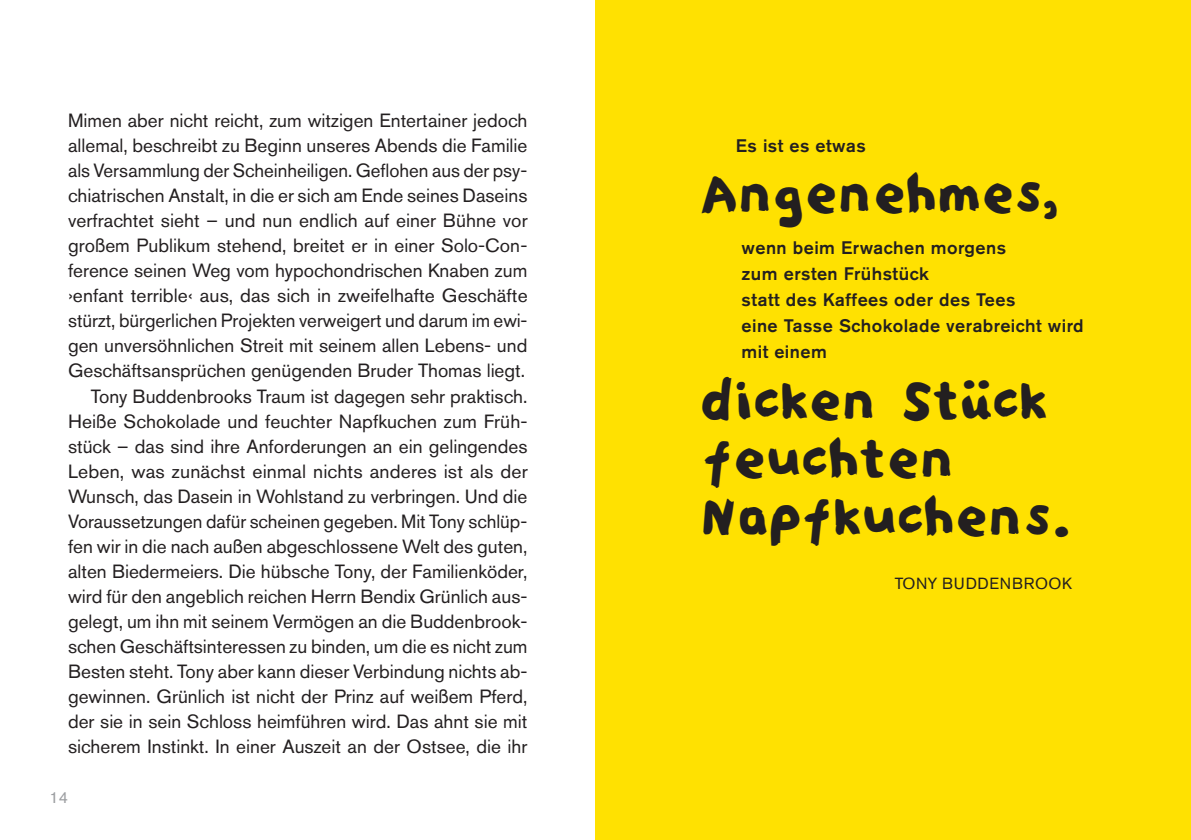
<style>
.page{position:relative;width:1191px;height:840px;background:#fff}
.page>*{position:absolute;margin:0;border:0;box-sizing:border-box;transform-origin:0 0}
.t1{font:46px/58px "DN Tscript 2";letter-spacing:.005em;color:#231f20}
.t2{font:19px/25px "Akzidenz Grotesk Pro";color:#231f20;text-align:right}
.t3{font:500 18px/26px "Akzidenz Grotesk Pro";letter-spacing:.025em;color:#231f20}
.t4{font:16px "Akzidenz Grotesk Pro";letter-spacing:.03em;color:#231f20}
.t5{font:16px "Akzidenz Grotesk Pro";color:#9d9fa2}
</style>
<div class="page">
<div style="left:595px;top:0;width:596px;height:839px;background:#ffe101"></div>
<p class="t2" style="left:68px;top:108px;width:461px">Mimen aber nicht reicht, zum witzigen Entertainer jedoch allemal, beschreibt zu Beginn unseres Abends die Familie als Versammlung der Scheinheiligen. Geflohen aus der psy&shy;chiatrischen Anstalt, in die er sich am Ende seines Daseins verfrachtet sieht – und nun endlich auf einer Bühne vor großem Publikum stehend, breitet er in einer Solo-Con&shy;ference seinen Weg vom hypochondrischen Knaben zum ›enfant terrible‹ aus, das sich in zweifelhafte Geschäfte stürzt, bürgerlichen Projekten verweigert und darum im ewi&shy;gen unversöhnlichen Streit mit seinem allen Lebens- und Geschäftsansprüchen genügenden Bruder Thomas liegt.<br>Tony Buddenbrooks Traum ist dagegen sehr praktisch.<br>Heiße Schokolade und feuchter Napfkuchen zum Früh&shy;stück – das sind ihre Anforderungen an ein gelingendes Leben, was zunächst einmal nichts anderes ist als der Wunsch, das Dasein in Wohlstand zu verbringen. Und die Voraussetzungen dafür scheinen gegeben. Mit Tony schlüp&shy;fen wir in die nach außen abgeschlossene Welt des guten, alten Biedermeiers. Die hübsche Tony, der Familienköder, wird für den angeblich reichen Herrn Bendix Grünlich aus&shy;gelegt, um ihn mit seinem Vermögen an die Buddenbrook&shy;schen Geschäftsinteressen zu binden, um die es nicht zum Besten steht. Tony aber kann dieser Verbindung nichts ab&shy;gewinnen. Grünlich ist nicht der Prinz auf weißem Pferd, der sie in sein Schloss heimführen wird. Das ahnt sie mit sicherem Instinkt. In einer Auszeit an der Ostsee, die ihr</p>
<p class="t5" style="left:49px;top:786px;width:20px">14</p>
<p class="t3" style="left:736px;top:132px;width:131px">Es ist es etwas</p>
<h1 class="t1" style="left:702px;top:170px;width:358px">Angenehmes,</h1>
<p class="t3" style="left:741px;top:234px;width:344px">wenn beim Erwachen morgens<br>zum ersten Frühstück<br>statt des Kaffees oder des Tees<br>eine Tasse Schokolade verabreicht wird mit einem</p>
<h1 class="t1" style="left:702px;top:376px;width:371px">dicken Stück feuchten<br>Napfkuchens.</h1>
<p class="t4" style="left:894px;top:572px;width:179px">TONY BUDDENBROOK</p>
</div>
